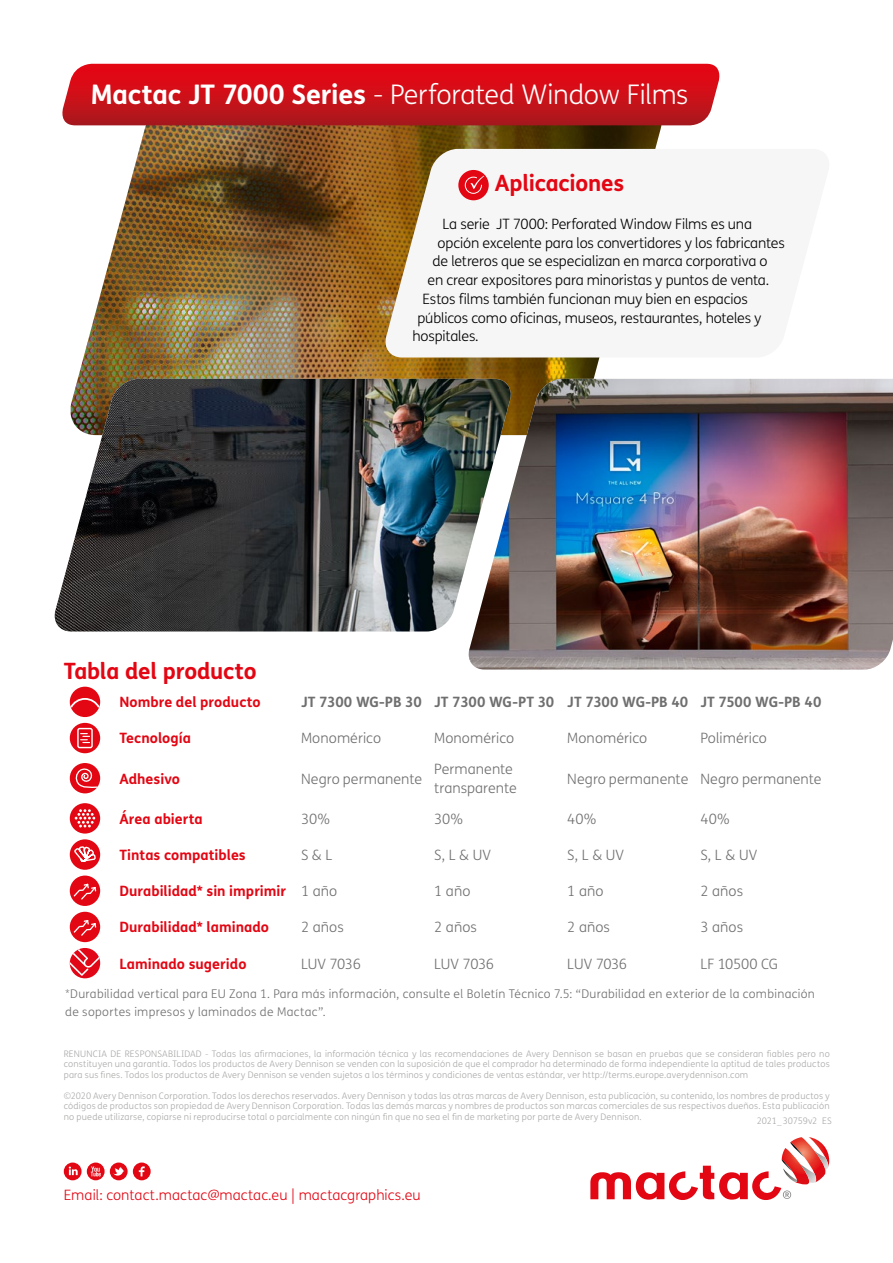
<style>
.page{position:relative;width:893px;height:1263px;background:#fff}
.page>*{position:absolute;margin:0;border:0;box-sizing:border-box;transform-origin:0 0}
._1__Header{font:300 27px "FS Me";letter-spacing:-.01em;color:#fff}
._2__Subheader{font:700 22.5px "FS Me";letter-spacing:-.01em;color:#e30613}
._1__Subheader{font:700 22.5px "FS Me";letter-spacing:-.01em;color:#e30613}
._4__Opsomming{font:300 14.25px "FS Me";letter-spacing:-.01em;color:#000}
._2__Inleiding{font:300 14.25px/18.8px "FS Me";letter-spacing:.005em;color:#706f6f}
._2__Inleiding-2{font:700 14.25px "FS Me";color:#e30613}
._1__Subheader-2{font:700 14.25px "FS Me";letter-spacing:-.01em;color:#706f6f}
._2__Inleiding-3{font:300 14.25px "FS Me";letter-spacing:.005em;color:#e30613}
._2__Inleiding-4{font:300 14.25px "FS Me";letter-spacing:-.015em;color:#706f6f}
._2__Inleiding-5{font:300 12px/18.8px "FS Me";letter-spacing:.025em;color:#706f6f}
._5__Project_Number{font:300 9px/10.5px "FS Me";letter-spacing:.02em;color:#a8a8a7;text-align:justify}
._5__Project_Number-2{font:300 9px "FS Me";letter-spacing:-.015em;color:#a8a8a7}
.s1{font-weight:700}
</style>
<div class="page">
<img style="left:72px;top:125px;width:593px;height:254px">
<img style="left:54px;top:379px;width:410px;height:252px">
<svg style="left:62px;top:64px;width:658px;height:61px;background:#cc131c"></svg>
<img style="left:469px;top:379px;width:424px;height:290px">
<svg style="left:381px;top:149px;width:284px;height:208px;fill:#f6f6f6"></svg>
<div style="left:458px;top:170px;width:31px;height:30px;background:#e30613;border-radius:50%"></div>
<svg style="left:465px;top:176px;width:19px;height:18px"></svg>
<div style="left:70px;top:687px;width:30px;height:30px;background:#e20713;border-radius:50%"></div>
<svg style="left:70px;top:698px;width:30px;height:9px"></svg>
<div style="left:70px;top:723px;width:30px;height:30px;background:#e20713;border-radius:50%"></div>
<div style="left:77px;top:728px;width:16px;height:20px;border:1px solid #fff;border-radius:2px"></div>
<svg style="left:81px;top:733px;width:9px;height:10px"></svg>
<div style="left:70px;top:763px;width:30px;height:30px;background:#e20713;border-radius:50%"></div>
<svg style="left:73px;top:766px;width:25px;height:22px"></svg>
<div style="left:70px;top:803px;width:30px;height:30px;background:#e20713;border-radius:50%"></div>
<svg style="left:75px;top:809px;width:20px;height:18px"></svg>
<div style="left:70px;top:839px;width:30px;height:31px;background:#e20713;border-radius:50%"></div>
<svg style="left:73px;top:846px;width:23px;height:20px"></svg>
<div style="left:70px;top:875px;width:30px;height:31px;background:#e20713;border-radius:50%"></div>
<svg style="left:74px;top:884px;width:22px;height:15px"></svg>
<div style="left:70px;top:912px;width:30px;height:30px;background:#e20713;border-radius:50%"></div>
<svg style="left:74px;top:920px;width:22px;height:16px"></svg>
<div style="left:70px;top:948px;width:30px;height:30px;background:#e20717;border-radius:50%"></div>
<svg style="left:70px;top:948px;width:29px;height:28px"></svg>
<svg style="left:64px;top:1162px;width:87px;height:18px"></svg>
<svg style="left:590px;top:1137px;width:239px;height:63px"></svg>
<p class="_1__Header" style="left:90px;top:76px;width:599px"><span class="s1">Mactac JT 7000 Series</span> - Perforated Window Films</p>
<p class="_1__Subheader" style="left:495px;top:166px;width:131px">Aplicaciones</p>
<p class="_4__Opsomming" style="left:443px;top:214px;width:311px">La serie JT 7000: Perforated Window Films es una</p>
<p class="_4__Opsomming" style="left:438px;top:233px;width:349px">opción excelente para los convertidores y los fabricantes</p>
<p class="_4__Opsomming" style="left:432px;top:252px;width:337px">de letreros que se especializan en marca corporativa o</p>
<p class="_4__Opsomming" style="left:427px;top:270px;width:343px">en crear expositores para minoristas y puntos de venta.</p>
<p class="_4__Opsomming" style="left:422px;top:289px;width:327px">Estos films también funcionan muy bien en espacios</p>
<p class="_4__Opsomming" style="left:417px;top:308px;width:346px">públicos como oficinas, museos, restaurantes, hoteles y</p>
<p class="_4__Opsomming" style="left:412px;top:327px;width:68px">hospitales.</p>
<p class="_2__Subheader" style="left:64px;top:653px;width:194px">Tabla del producto</p>
<p class="_2__Inleiding-2" style="left:119px;top:691px;width:143px">Nombre del producto</p>
<p class="_1__Subheader-2" style="left:301px;top:691px;width:122px">JT 7300 WG-PB 30</p>
<p class="_1__Subheader-2" style="left:434px;top:691px;width:122px">JT 7300 WG-PT 30</p>
<p class="_1__Subheader-2" style="left:567px;top:691px;width:123px">JT 7300 WG-PB 40</p>
<p class="_1__Subheader-2" style="left:700px;top:691px;width:122px">JT 7500 WG-PB 40</p>
<p class="_2__Inleiding-2" style="left:119px;top:727px;width:73px">Tecnología</p>
<p class="_2__Inleiding" style="left:301px;top:729px;width:81px">Monomérico</p>
<p class="_2__Inleiding" style="left:434px;top:729px;width:81px">Monomérico</p>
<p class="_2__Inleiding" style="left:567px;top:729px;width:81px">Monomérico</p>
<p class="_2__Inleiding" style="left:700px;top:729px;width:68px">Polimérico</p>
<p class="_2__Inleiding-2" style="left:119px;top:767px;width:62px">Adhesivo</p>
<p class="_2__Inleiding" style="left:301px;top:769px;width:123px">Negro permanente</p>
<p class="_2__Inleiding" style="left:434px;top:759px;width:84px">Permanente transparente</p>
<p class="_2__Inleiding" style="left:567px;top:769px;width:123px">Negro permanente</p>
<p class="_2__Inleiding" style="left:700px;top:769px;width:123px">Negro permanente</p>
<p class="_2__Inleiding-2" style="left:119px;top:808px;width:85px">Área abierta</p>
<p class="_2__Inleiding" style="left:301px;top:809px;width:30px">30%</p>
<p class="_2__Inleiding" style="left:434px;top:809px;width:30px">30%</p>
<p class="_2__Inleiding" style="left:567px;top:809px;width:31px">40%</p>
<p class="_2__Inleiding" style="left:700px;top:809px;width:31px">40%</p>
<p class="_2__Inleiding-2" style="left:119px;top:844px;width:128px">Tintas compatibles</p>
<p class="_2__Inleiding" style="left:301px;top:845px;width:33px">S &amp; L</p>
<p class="_2__Inleiding" style="left:434px;top:845px;width:58px">S, L &amp; UV</p>
<p class="_2__Inleiding" style="left:567px;top:845px;width:58px">S, L &amp; UV</p>
<p class="_2__Inleiding" style="left:700px;top:845px;width:58px">S, L &amp; UV</p>
<p class="_2__Inleiding-2" style="left:119px;top:880px;width:168px">Durabilidad* sin imprimir</p>
<p class="_2__Inleiding" style="left:301px;top:881px;width:38px">1 año</p>
<p class="_2__Inleiding" style="left:434px;top:881px;width:38px">1 año</p>
<p class="_2__Inleiding" style="left:567px;top:881px;width:38px">1 año</p>
<p class="_2__Inleiding" style="left:700px;top:881px;width:44px">2 años</p>
<p class="_2__Inleiding-2" style="left:119px;top:916px;width:151px">Durabilidad* laminado</p>
<p class="_2__Inleiding" style="left:301px;top:917px;width:44px">2 años</p>
<p class="_2__Inleiding" style="left:434px;top:917px;width:44px">2 años</p>
<p class="_2__Inleiding" style="left:567px;top:917px;width:44px">2 años</p>
<p class="_2__Inleiding" style="left:700px;top:917px;width:44px">3 años</p>
<p class="_2__Inleiding-2" style="left:119px;top:952px;width:129px">Laminado sugerido</p>
<p class="_2__Inleiding" style="left:301px;top:954px;width:61px">LUV 7036</p>
<p class="_2__Inleiding" style="left:434px;top:954px;width:61px">LUV 7036</p>
<p class="_2__Inleiding" style="left:567px;top:954px;width:61px">LUV 7036</p>
<p class="_2__Inleiding-4" style="left:700px;top:954px;width:79px">LF 10500 CG</p>
<p class="_2__Inleiding-5" style="left:65px;top:984px;width:751px">*Durabilidad vertical para EU Zona 1. Para más información, consulte el Boletín Técnico 7.5: “Durabilidad en exterior de la combinación de soportes impresos y laminados de Mactac”.</p>
<p class="_5__Project_Number" style="left:64px;top:1048px;width:767px">RENUNCIA DE RESPONSABILIDAD - Todas las afirmaciones, la información técnica y las recomendaciones de Avery Dennison se basan en pruebas que se consideran fiables pero no constituyen una garantía. Todos los productos de Avery Dennison se venden con la suposición de que el comprador ha determinado de forma independiente la aptitud de tales productos para sus fines. Todos los productos de Avery Dennison se venden sujetos a los términos y condiciones de ventas estándar, ver http://terms.europe.averydennison.com</p>
<p class="_5__Project_Number" style="left:64px;top:1090px;width:767px">©2020 Avery Dennison Corporation. Todos los derechos reservados. Avery Dennison y todas las otras marcas de Avery Dennison, esta publicación, su contenido, los nombres de productos y códigos de productos son propiedad de Avery Dennison Corporation. Todas las demás marcas y nombres de productos son marcas comerciales de sus respectivos dueños. Esta publicación no puede utilizarse, copiarse ni reproducirse total o parcialmente con ningún fin que no sea el fin de marketing por parte de Avery Dennison.</p>
<p class="_5__Project_Number" style="left:822px;top:1116px;width:11px">ES</p>
<p class="_5__Project_Number-2" style="left:757px;top:1115px;width:62px">2021_30759v2</p>
<p class="_2__Inleiding-3" style="left:64px;top:1186px;width:358px">Email: contact.mactac@mactac.eu | mactacgraphics.eu</p>
</div>
